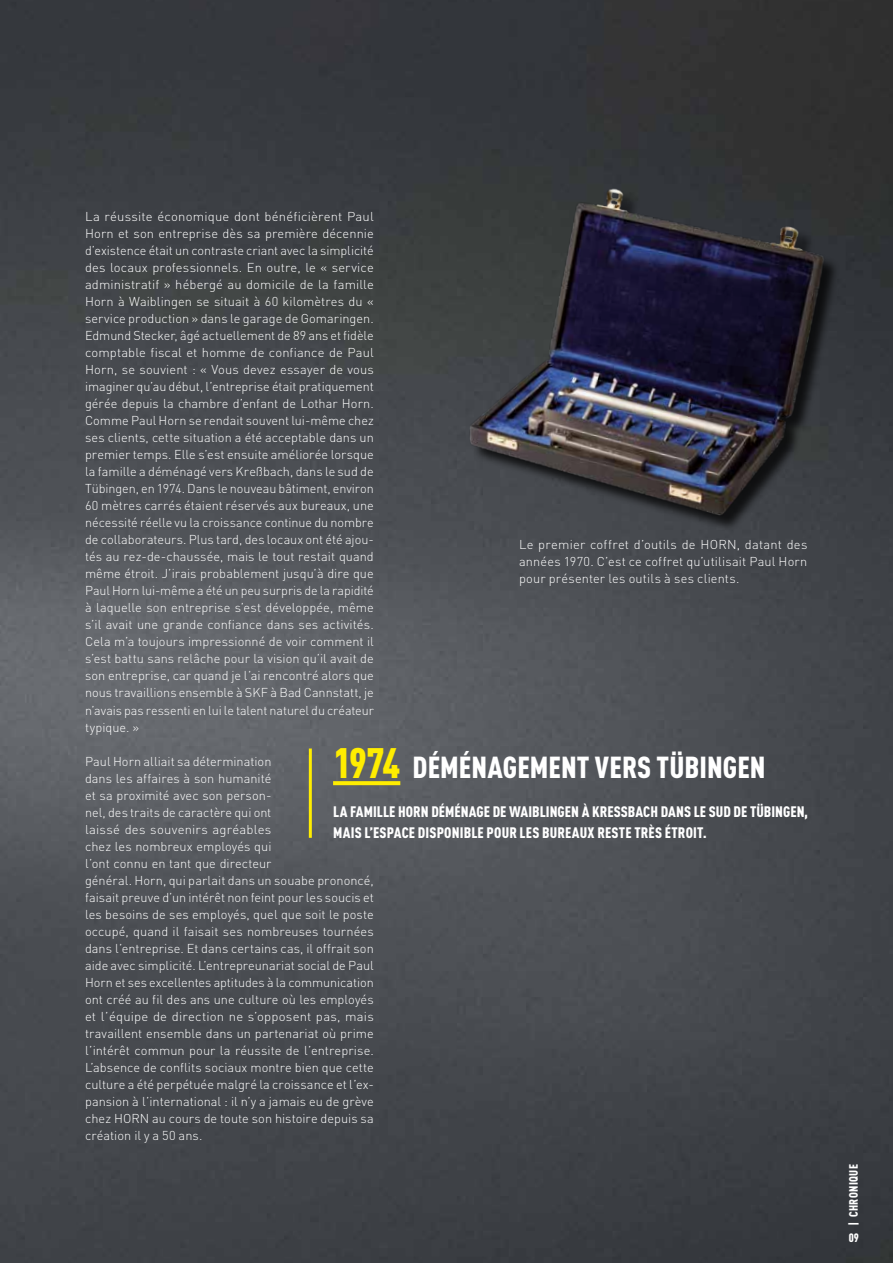
<style>
.page{position:relative;width:893px;height:1263px;background:#fff}
.page>*{position:absolute;margin:0;border:0;box-sizing:border-box;transform-origin:0 0}
.t1{font:900 condensed 30px "DINOT";letter-spacing:.005em;color:#fff}
.t2{font:900 condensed 15px/21.3px "DINOT";letter-spacing:.01em;color:#fff}
.t3{font:300 12.75px/17px "DINOT";letter-spacing:.005em;color:#fff;text-align:justify}
.t4{font:900 condensed 12px "DINOT";letter-spacing:.03em;color:#fff}
.s1{font-size:42px;color:#ffed00}
</style>
<div class="page">
<img style="left:0;top:0;width:893px;height:1263px">
<svg style="left:333px;top:781px;width:67px;height:4px"></svg>
<hr style="left:309px;top:748px;width:3px;height:90px;background:#ffed00">
<img style="left:387px;top:164px;width:488px;height:375px">
<p class="t3" style="left:85px;top:207px;width:290px">La réussite économique dont bénéficièrent Paul Horn et son entreprise dès sa première décennie d’existence était un contraste criant avec la simplicité des locaux professionnels. En outre, le « service administratif » hébergé au domicile de la famille Horn à Waiblingen se situait à 60 kilomètres du « service production » dans le garage de Gomaringen.<br>Edmund Stecker, âgé actuellement de 89 ans et fidèle comptable fiscal et homme de confiance de Paul Horn, se souvient : « Vous devez essayer de vous imaginer qu’au début, l’entreprise était pratiquement gérée depuis la chambre d’enfant de Lothar Horn.<br>Comme Paul Horn se rendait souvent lui-même chez ses clients, cette situation a été acceptable dans un premier temps. Elle s’est ensuite améliorée lorsque la famille a déménagé vers Kreßbach, dans le sud de Tübingen, en 1974. Dans le nouveau bâtiment, environ 60 mètres carrés étaient réservés aux bureaux, une nécessité réelle vu la croissance continue du nombre de collaborateurs. Plus tard, des locaux ont été ajou&shy;tés au rez-de-chaussée, mais le tout restait quand même étroit. J’irais probablement jusqu’à dire que Paul Horn lui-même a été un peu surpris de la rapidité à laquelle son entreprise s’est développée, même s’il avait une grande confiance dans ses activités.<br>Cela m’a toujours impressionné de voir comment il s’est battu sans relâche pour la vision qu’il avait de son entreprise, car quand je l’ai rencontré alors que nous travaillions ensemble à SKF à Bad Cannstatt, je n’avais pas ressenti en lui le talent naturel du créateur typique. »</p>
<p class="t3" style="left:85px;top:751px;width:290px;text-align:left">Paul Horn alliait sa détermination<br>dans les affaires à son humanité<br>et sa proximité avec son person-<br>nel, des traits de caractère qui ont<br>laissé des souvenirs agréables<br>chez les nombreux employés qui<br>l’ont connu en tant que directeur<br>général. Horn, qui parlait dans un souabe prononcé, faisait preuve d’un intérêt non feint pour les soucis et les besoins de ses employés, quel que soit le poste occupé, quand il faisait ses nombreuses tournées dans l’entreprise. Et dans certains cas, il offrait son aide avec simplicité. L’entrepreunariat social de Paul Horn et ses excellentes aptitudes à la communication ont créé au fil des ans une culture où les employés et l’équipe de direction ne s’opposent pas, mais travaillent ensemble dans un partenariat où prime l’intérêt commun pour la réussite de l’entreprise.<br>L’absence de conflits sociaux montre bien que cette culture a été perpétuée malgré la croissance et l’ex&shy;pansion à l’international : il n’y a jamais eu de grève chez HORN au cours de toute son histoire depuis sa création il y a 50 ans.</p>
<p class="t3" style="left:519px;top:534px;width:290px">Le premier coffret d’outils de HORN, datant des années 1970. C’est ce coffret qu’utilisait Paul Horn pour présenter les outils à ses clients.</p>
<h1 class="t1" style="left:333px;top:745px;width:434px"><span class="s1">1974</span> DÉMÉNAGEMENT VERS TÜBINGEN</h1>
<p class="t2" style="left:333px;top:799px;width:476px">LA FAMILLE HORN DÉMÉNAGE DE WAIBLINGEN À KRESSBACH DANS LE SUD DE TÜBINGEN,<br>MAIS L’ESPACE DISPONIBLE POUR LES BUREAUX RESTE TRÈS ÉTROIT.</p>
<p class="t4" style="left:844px;top:1226px;width:63px;rotate:-90deg">| CHRONIQUE</p>
<p class="t4" style="left:849px;top:1228px;width:12px">09</p>
</div>
